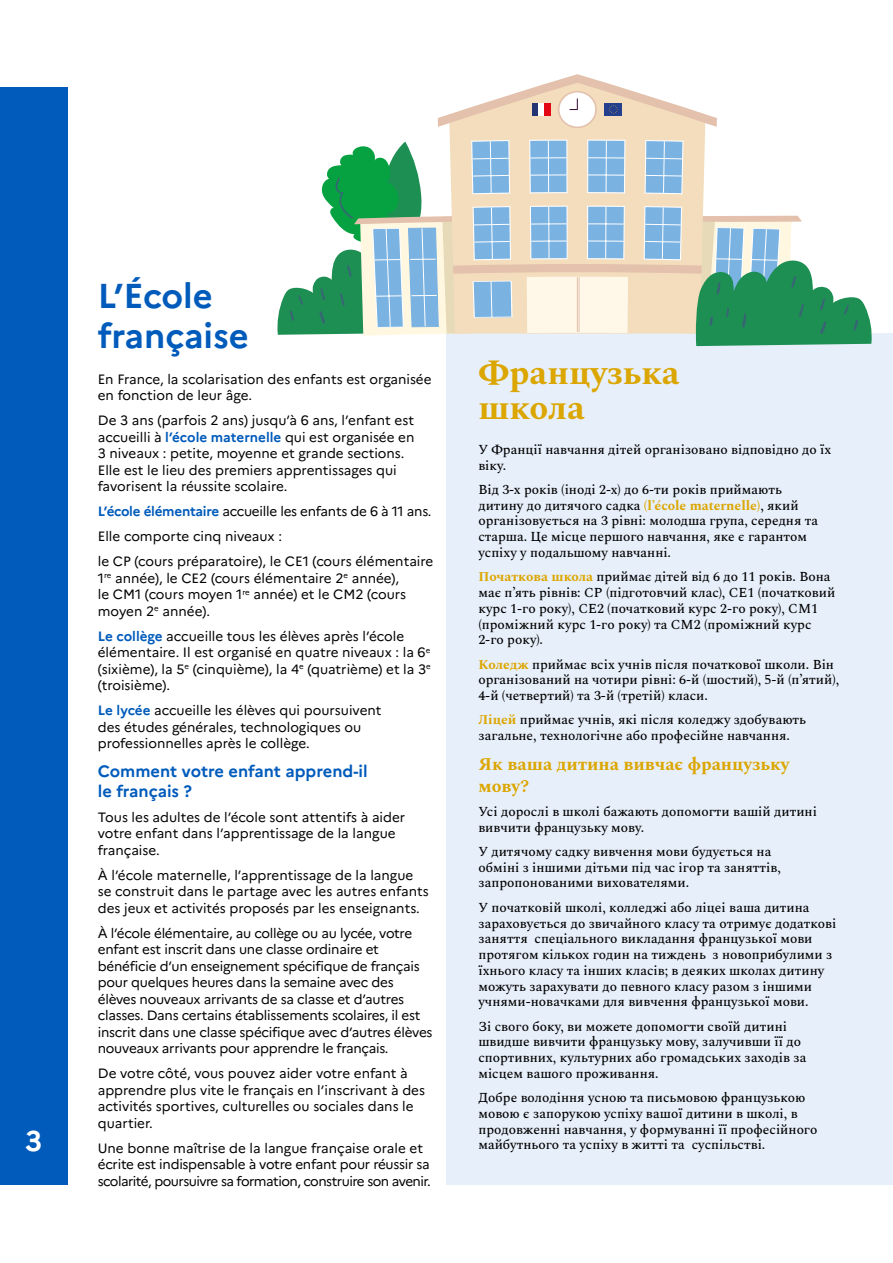
<style>
.page{position:relative;width:893px;height:1263px;background:#fff}
.page>*{position:absolute;margin:0;border:0;box-sizing:border-box;transform-origin:0 0}
.t1{font:700 34.5px/39.6px "Marianne";letter-spacing:-.005em;color:#005bbb}
.t2{font:700 34.5px/34.5px "Spectral";color:#dca600}
.t3{font:700 28.5px "Marianne";color:#fff}
.t4{font:700 18px/21.6px "Spectral";color:#dca600}
.t5{font:700 16.5px/19.8px "Marianne";color:#005bbb}
.t6{font:13.5px/16.5px "Marianne";letter-spacing:-.005em;color:#000}
.t7{font:500 13.5px/15.8px "Spectral";color:#000}
.s1{font-weight:700;color:#005bbb}
.s2{font-weight:700;color:#dca600}
</style>
<div class="page">
<div style="left:446px;top:333px;width:447px;height:852px;background:#e7effa"></div>
<div style="left:0;top:87px;width:67px;height:1098px;background:#005bbb"></div>
<div style="left:449px;top:127px;width:256px;height:13px;background:#f3ddbc"></div>
<div style="left:558px;top:91px;width:39px;height:37px;background:#e3c1ad;border-radius:50%"></div>
<svg style="left:277px;top:140px;width:595px;height:206px"></svg>
<svg style="left:438px;top:74px;width:279px;height:53px"></svg>
<h1 class="t1" style="left:98px;top:276px;width:152px">L’École française</h1>
<p class="t6" style="left:98px;top:371px;width:335px">En France, la scolarisation des enfants est organisée en fonction de leur âge.</p>
<p class="t6" style="left:98px;top:412px;width:318px">De 3 ans (parfois 2 ans) jusqu’à 6 ans, l’enfant est accueilli à <span class="s1">l’école maternelle</span> qui est organisée en 3 niveaux : petite, moyenne et grande sections.<br>Elle est le lieu des premiers apprentissages qui favorisent la réussite scolaire.</p>
<p class="t6" style="left:98px;top:499px;width:337px;line-height:25px"><span class="s1">L’école élémentaire</span> accueille les enfants de 6 à 11 ans.<br>Elle comporte cinq niveaux :<br>le CP (cours préparatoire), le CE1 (cours élémentaire</p>
<p class="t6" style="left:98px;top:570px;width:310px">1<sup>re</sup> année), le CE2 (cours élémentaire 2<sup>e</sup> année), le CM1 (cours moyen 1<sup>re</sup> année) et le CM2 (cours moyen 2<sup>e</sup> année).</p>
<p class="t6" style="left:98px;top:628px;width:335px"><span class="s1">Le collège</span> accueille tous les élèves après l’école élémentaire. Il est organisé en quatre niveaux : la 6<sup>e </sup>(sixième), la 5<sup>e</sup> (cinquième), la 4<sup>e</sup> (quatrième) et la 3<sup>e </sup>(troisième).</p>
<p class="t6" style="left:98px;top:702px;width:285px"><span class="s1">Le lycée</span> accueille les élèves qui poursuivent des études générales, technologiques ou professionnelles après le collège.</p>
<p class="t5" style="left:98px;top:761px;width:271px">Comment votre enfant apprend-il le français ?</p>
<p class="t6" style="left:98px;top:808px;width:309px">Tous les adultes de l’école sont attentifs à aider votre enfant dans l’apprentissage de la langue française.</p>
<p class="t6" style="left:98px;top:866px;width:332px">À l’école maternelle, l’apprentissage de la langue se construit dans le partage avec les autres enfants des jeux et activités proposés par les enseignants.</p>
<p class="t6" style="left:98px;top:924px;width:336px">À l’école élémentaire, au collège ou au lycée, votre enfant est inscrit dans une classe ordinaire et bénéficie d’un enseignement spécifique de français pour quelques heures dans la semaine avec des élèves nouveaux arrivants de sa classe et d’autres classes. Dans certains établissements scolaires, il est inscrit dans une classe spécifique avec d’autres élèves nouveaux arrivants pour apprendre le français.</p>
<p class="t6" style="left:98px;top:1065px;width:329px">De votre côté, vous pouvez aider votre enfant à apprendre plus vite le français en l’inscrivant à des activités sportives, culturelles ou sociales dans le quartier.</p>
<p class="t6" style="left:98px;top:1139px;width:334px">Une bonne maîtrise de la langue française orale et écrite est indispensable à votre enfant pour réussir sa scolarité, poursuivre sa formation, construire son avenir.</p>
<h1 class="t2" style="left:478px;top:353px;width:203px">Французька школа</h1>
<p class="t7" style="left:478px;top:441px;width:354px">У Франції навчання дітей організовано відповідно до їх віку.</p>
<p class="t7" style="left:478px;top:481px;width:341px">Від 3-х років (іноді 2-х) до 6-ти років приймають дитину до дитячого садка <span class="s2">(l’école maternelle)</span>, який організовується на 3 рівні: молодша група, середня та старша. Це місце першого навчання, яке є гарантом успіху у подальшому навчанні.</p>
<p class="t7" style="left:478px;top:568px;width:358px"><span class="s2">Початкова школа</span> приймає дітей від 6 до 11 років. Вона має п’ять рівнів: CP (підготовчий клас), CE1 (початковий курс 1-го року), CE2 (початковий курс 2-го року), CM1 (проміжний курс 1-го року) та CM2 (проміжний курс 2-го року).</p>
<p class="t7" style="left:478px;top:655px;width:362px"><span class="s2">Коледж</span> приймає всіх учнів після початкової школи. Він організований на чотири рівні: 6-й (шостий), 5-й (п’ятий),<br>4-й (четвертий) та 3-й (третій) класи.</p>
<p class="t7" style="left:478px;top:711px;width:329px"><span class="s2">Ліцей</span> приймає учнів, які після коледжу здобувають загальне, технологічне або професійне навчання.</p>
<h3 class="t4" style="left:478px;top:752px;width:313px">Як ваша дитина вивчає французьку мову?</h3>
<p class="t7" style="left:478px;top:803px;width:340px">Усі дорослі в школі бажають допомогти вашій дитині вивчити французьку мову.</p>
<p class="t7" style="left:478px;top:843px;width:304px">У дитячому садку вивчення мови будується на обміні з іншими дітьми під час ігор та заняттів, запропонованими вихователями.</p>
<p class="t7" style="left:478px;top:898px;width:359px">У початковій школі, колледжі або ліцеі ваша дитина зараховується до звичайного класу та отримує додаткові заняття спеціального викладання французької мови протягом кількох годин на тиждень з новоприбулими з їхнього класу та інших класів; в деяких школах дитину можуть зарахувати до певного класу разом з іншими учнями-новачками для вивчення французької мови.</p>
<p class="t7" style="left:478px;top:1017px;width:330px">Зі свого боку, ви можете допомогти своїй дитині швидше вивчити французьку мову, залучивши її до спортивних, культурних або громадських заходів за місцем вашого проживання.</p>
<p class="t7" style="left:478px;top:1089px;width:341px">Добре володіння усною та письмовою французькою мовою є запорукою успіху вашої дитини в школі, в продовженні навчання, у формуванні її професійного</p>
<h2 class="t3" style="left:25px;top:1124px;width:19px">3</h2>
<p class="t7" style="left:478px;top:1136px;width:288px">майбутнього та успіху в житті та суспільстві.</p>
</div>
